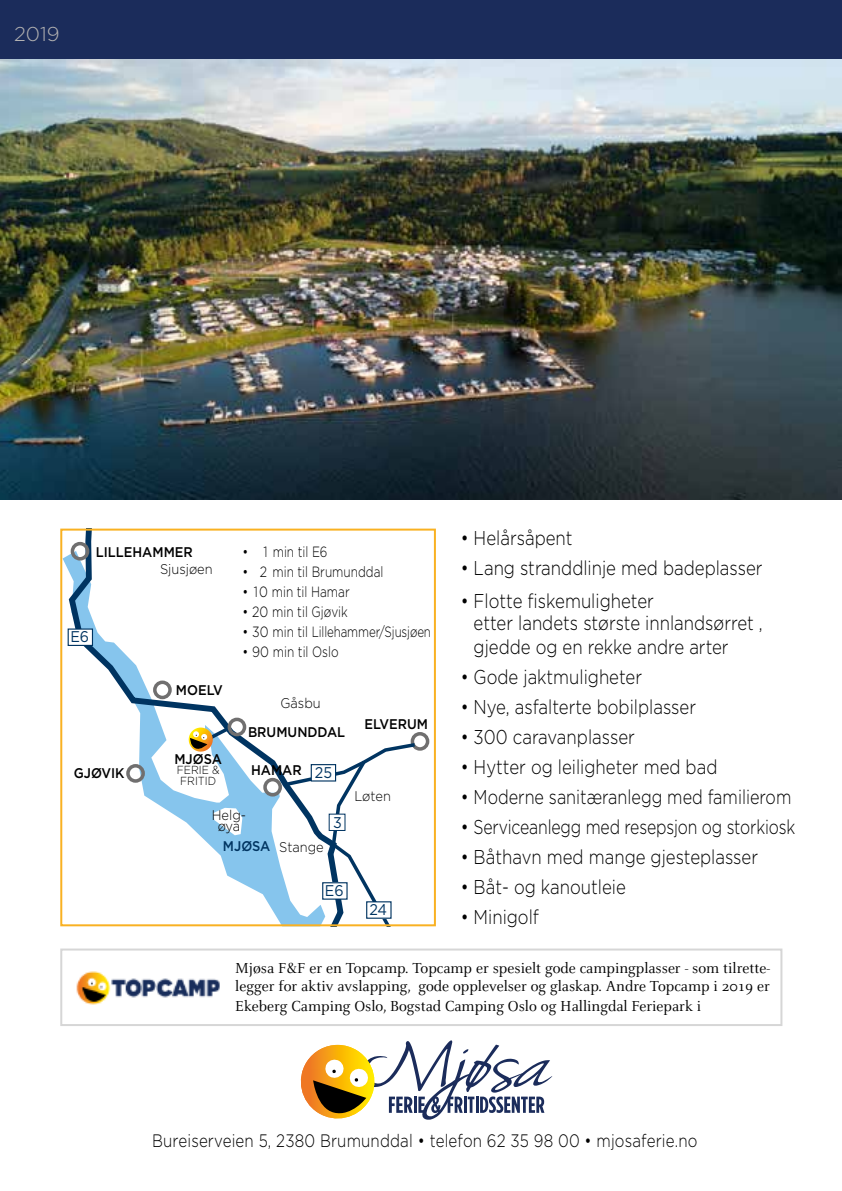
<style>
.page{position:relative;width:842px;height:1191px;background:#fff}
.page>*{position:absolute;margin:0;border:0;box-sizing:border-box;transform-origin:0 0}
.t1{font:300 20px/22px "Gotham";color:#000;scale:.84 1}
.t2{font:300 20px "Gotham";color:#b3b2b2}
.t3{font:300 18px "Gotham";letter-spacing:.01em;color:#000;scale:.84 1}
.t4{font:16px/18px "Celeste";color:#000}
.t5{font:15.6px "Gotham";color:#003461;scale:.92 1}
.t6{font:300 14.8px/20px "Gotham";color:#000;scale:.84 1}
.t7{font:500 14px "Gotham";color:#000;scale:.92 1}
.t8{font:300 14px/11.6px "Gotham";color:#000;text-align:center;scale:.92 1}
.t9{font:500 14px "Gotham";letter-spacing:-.005em;color:#003461;scale:.92 1}
.t10{font:300 11.6px/10.6px "Gotham";color:#000;scale:.92 1}
</style>
<div class="page">
<img style="left:0;top:58px;width:842px;height:441px">
<div style="left:0;top:0;width:842px;height:58px;background:#1b2c5b"></div>
<div style="left:411px;top:732px;width:18px;height:18px;border:4px solid #706f6f;border-radius:50%"></div>
<svg style="left:66px;top:531px;width:215px;height:392px"></svg>
<svg style="left:281px;top:740px;width:149px;height:183px"></svg>
<div style="left:367px;top:902px;width:24px;height:16px;background:#fff"></div>
<div style="left:311px;top:764px;width:25px;height:17px;background:#fff"></div>
<div style="left:311px;top:764px;width:25px;height:17px;border:1px solid #003461"></div>
<div style="left:329px;top:814px;width:16px;height:16px;background:#fff"></div>
<div style="left:329px;top:813px;width:16px;height:18px;border:1px solid #003461"></div>
<div style="left:323px;top:882px;width:24px;height:17px;background:#fff"></div>
<div style="left:322px;top:882px;width:26px;height:17px;border:1px solid #003461"></div>
<div style="left:68px;top:629px;width:24px;height:16px;background:#fff"></div>
<div style="left:68px;top:628px;width:25px;height:18px;border:1px solid #003461"></div>
<div style="left:71px;top:542px;width:18px;height:18px;border:4px solid #706f6f;border-radius:50%"></div>
<div style="left:228px;top:717px;width:18px;height:19px;border:4px solid #706f6f;border-radius:50%"></div>
<div style="left:153px;top:680px;width:19px;height:19px;border:4px solid #706f6f;border-radius:50%"></div>
<svg style="left:188px;top:724px;width:44px;height:29px"></svg>
<div style="left:60px;top:528px;width:376px;height:398px;border:2px solid #f9b122"></div>
<svg style="left:300px;top:1040px;width:252px;height:80px"></svg>
<img style="left:76px;top:971px;width:144px;height:34px">
<div style="left:60px;top:948px;width:722px;height:78px;border:2px solid #d6d6d6"></div>
<p class="t2" style="left:14px;top:23px;width:47px">2019</p>
<p class="t7" style="left:96px;top:542px;width:107px">LILLEHAMMER</p>
<p class="t8" style="left:160px;top:563px;width:59px">Sjusjøen</p>
<p class="t5" style="left:70px;top:627px;width:22px">E6</p>
<p class="t7" style="left:176px;top:680px;width:53px">MOELV</p>
<p class="t6" style="left:260px;top:541px;width:149px">1 min til E6<br>2 min til Brumunddal</p>
<p class="t6" style="left:242px;top:581px;width:129px">• 10 min til Hamar</p>
<p class="t6" style="left:242px;top:601px;width:127px">• 20 min til Gjøvik</p>
<p class="t6" style="left:242px;top:621px;width:226px">• 30 min til Lillehammer/Sjusjøen</p>
<p class="t6" style="left:242px;top:641px;width:116px">• 90 min til Oslo</p>
<p class="t6" style="left:242px;top:541px;width:8px">• •</p>
<p class="t8" style="left:280px;top:696px;width:45px">Gåsbu</p>
<p class="t7" style="left:248px;top:723px;width:107px">BRUMUNDDAL</p>
<p class="t7" style="left:364px;top:715px;width:71px">ELVERUM</p>
<p class="t7" style="left:74px;top:763px;width:57px">GJØVIK</p>
<p class="t7" style="left:174px;top:749px;width:53px">MJØSA</p>
<p class="t10" style="left:177px;top:764px;width:48px">FERIE &amp;<br>FRITID</p>
<p class="t7" style="left:251px;top:760px;width:57px">HAMAR</p>
<p class="t8" style="left:212px;top:808px;width:39px">Helg&shy;øya</p>
<p class="t5" style="left:315px;top:762px;width:20px">25</p>
<p class="t5" style="left:333px;top:812px;width:11px">3</p>
<p class="t9" style="left:223px;top:837px;width:53px">MJØSA</p>
<p class="t8" style="left:279px;top:840px;width:50px">Stange</p>
<p class="t5" style="left:325px;top:880px;width:22px">E6</p>
<p class="t8" style="left:354px;top:790px;width:41px">Løten</p>
<p class="t5" style="left:369px;top:899px;width:21px">24</p>
<p class="t1" style="left:461px;top:527px;width:135px">• Helårsåpent</p>
<p class="t1" style="left:461px;top:557px;width:361px">• Lang stranddlinje med badeplasser</p>
<p class="t1" style="left:474px;top:590px;width:346px;text-indent:-13px">• Flotte fiskemuligheter<br>etter landets største innlandsørret ,</p>
<p class="t1" style="left:474px;top:636px;width:305px">gjedde og en rekke andre arter</p>
<p class="t1" style="left:461px;top:666px;width:217px">• Gode jaktmuligheter</p>
<p class="t1" style="left:461px;top:696px;width:282px">• Nye, asfalterte bobilplasser</p>
<p class="t1" style="left:461px;top:726px;width:209px">• 300 caravanplasser</p>
<p class="t1" style="left:461px;top:756px;width:307px">• Hytter og leiligheter med bad</p>
<p class="t1" style="left:461px;top:786px;width:395px">• Moderne sanitæranlegg med familierom</p>
<p class="t1" style="left:461px;top:816px;width:400px">• Serviceanlegg med resepsjon og storkiosk</p>
<p class="t1" style="left:461px;top:846px;width:356px">• Båthavn med mange gjesteplasser</p>
<p class="t1" style="left:461px;top:876px;width:198px">• Båt- og kanoutleie</p>
<p class="t1" style="left:461px;top:906px;width:95px">• Minigolf</p>
<p class="t4" style="left:235px;top:959px;width:536px">Mjøsa F&amp;F er en Topcamp. Topcamp er spesielt gode campingplasser - som tilrette&shy;legger for aktiv avslapping, gode opplevelser og glaskap. Andre Topcamp i 2019 er</p>
<p class="t4" style="left:235px;top:997px;width:467px">Ekeberg Camping Oslo, Bogstad Camping Oslo og Hallingdal Feriepark i</p>
<p class="t3" style="left:152px;top:1131px;width:651px">Bureiserveien 5, 2380 Brumunddal • telefon 62 35 98 00 • mjosaferie.no</p>
</div>
